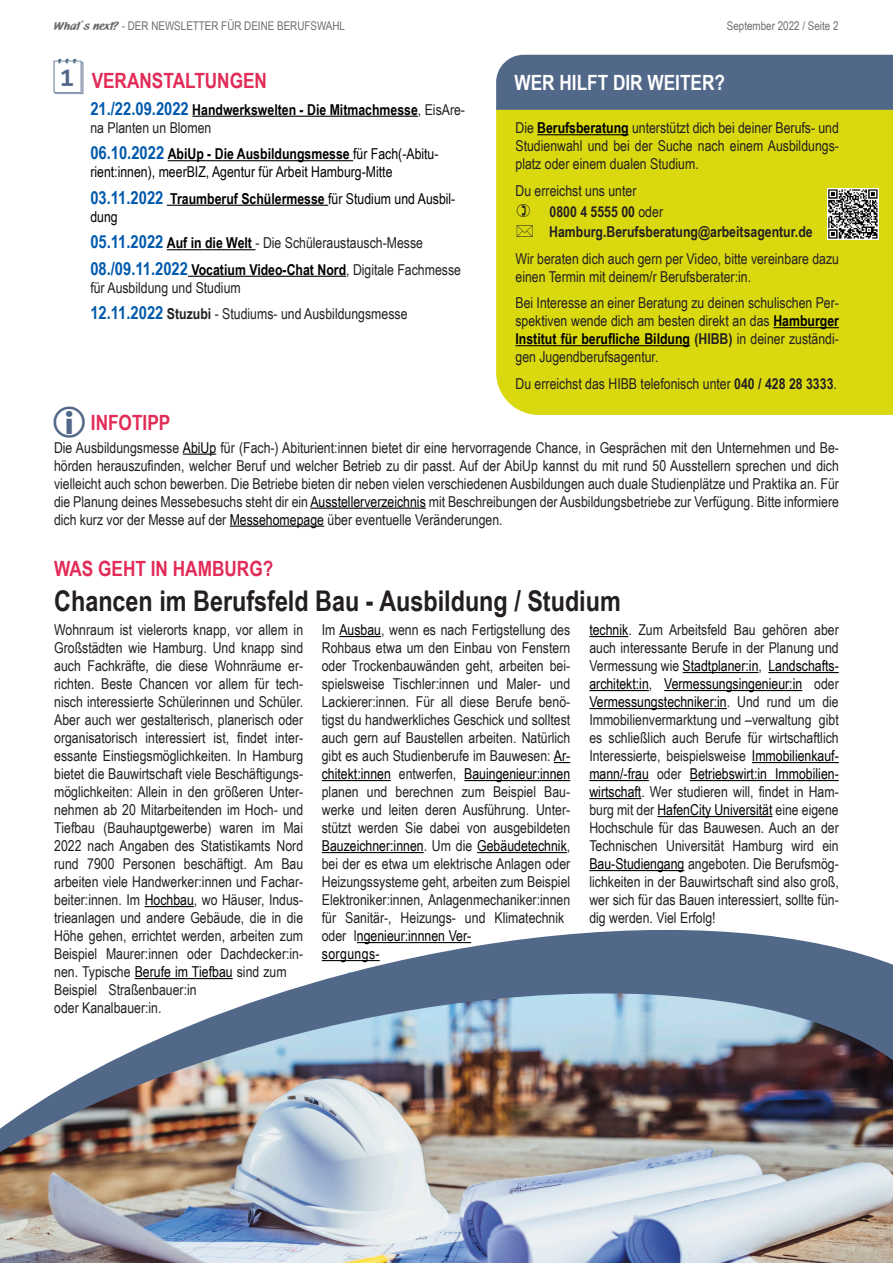
<style>
.page{position:relative;width:893px;height:1263px;background:#fff}
.page>*{position:absolute;margin:0;border:0;box-sizing:border-box;transform-origin:0 0}
.t1{font:700 28.5px "Arial Narrow";color:#231f20}
.t2{font:700 21px "Arial Narrow";color:#e22b57}
.t3{font:700 21px "Arial Narrow";color:#fff}
.t4{font:15px/18px "Arial Narrow";color:#231f20;text-align:justify}
.t5{font:15px/18px "Arial Narrow";color:#000}
.t6{font:700 15px/18px "Arial Narrow";color:#000}
.t7{font:700 15px "Arial Narrow";color:#231f20}
.t8{font:12px "Arial Narrow";color:#6c6d70}
.s1{font-family:"Neuland Font 2017"}
.s2{font-size:18px;color:#005aad}
.s3{font-weight:400;color:#231f20}
.s4{font-weight:700;font-size:18px;color:#005aad}
.s5{font-weight:700}
.s6{font-weight:700;color:#000}
.s7{font-weight:400}
.s8{color:#000}
</style>
<div class="page">
<img style="left:0;top:1253px;width:893px;height:10px">
<div style="left:496px;top:110px;width:397px;height:305px;background:#dad910"></div>
<div style="left:496px;top:55px;width:397px;height:55px;background:#526889"></div>
<hr style="left:183px;top:454px;width:33px;height:1px;background:#000">
<hr style="left:310px;top:508px;width:116px;height:1px;background:#000">
<hr style="left:230px;top:526px;width:94px;height:1px;background:#000">
<hr style="left:537px;top:134px;width:92px;height:1px;background:#000">
<hr style="left:773px;top:327px;width:66px;height:1px;background:#000">
<hr style="left:515px;top:345px;width:175px;height:1px;background:#000">
<img style="left:828px;top:189px;width:51px;height:51px">
<img style="left:0;top:906px;width:893px;height:347px">
<hr style="left:145px;top:906px;width:49px;height:1px;background:#000">
<hr style="left:135px;top:978px;width:98px;height:1px;background:#000">
<hr style="left:339px;top:636px;width:42px;height:1px;background:#000">
<svg style="left:554px;top:762px;width:16px;height:1px"></svg>
<hr style="left:322px;top:780px;width:69px;height:1px;background:#000">
<hr style="left:464px;top:780px;width:106px;height:1px;background:#000">
<hr style="left:322px;top:852px;width:102px;height:1px;background:#000">
<hr style="left:477px;top:852px;width:90px;height:1px;background:#000">
<hr style="left:357px;top:942px;width:114px;height:1px;background:#000">
<hr style="left:322px;top:960px;width:58px;height:1px;background:#000">
<hr style="left:589px;top:636px;width:39px;height:1px;background:#000">
<hr style="left:683px;top:672px;width:75px;height:1px;background:#000">
<hr style="left:768px;top:672px;width:71px;height:1px;background:#000">
<hr style="left:589px;top:690px;width:60px;height:1px;background:#000">
<hr style="left:664px;top:690px;width:138px;height:1px;background:#000">
<hr style="left:589px;top:708px;width:138px;height:1px;background:#000">
<hr style="left:752px;top:762px;width:87px;height:1px;background:#000">
<hr style="left:589px;top:780px;width:60px;height:1px;background:#000">
<hr style="left:690px;top:780px;width:149px;height:1px;background:#000">
<hr style="left:589px;top:798px;width:52px;height:1px;background:#000">
<hr style="left:657px;top:816px;width:115px;height:1px;background:#000">
<hr style="left:589px;top:870px;width:95px;height:1px;background:#000">
<hr style="left:192px;top:116px;width:226px;height:1px;background:#000">
<hr style="left:168px;top:160px;width:185px;height:1px;background:#000">
<hr style="left:167px;top:205px;width:161px;height:1px;background:#000">
<hr style="left:167px;top:249px;width:88px;height:1px;background:#000">
<hr style="left:188px;top:276px;width:158px;height:1px;background:#000">
<svg style="left:517px;top:204px;width:13px;height:13px"></svg>
<svg style="left:517px;top:225px;width:16px;height:12px"></svg>
<p class="t8" style="left:54px;top:17px;width:292px"><span class="s1">What´s next?</span> - DER NEWSLETTER FÜR DEINE BERUFSWAHL</p>
<p class="t8" style="left:727px;top:17px;width:113px">September 2022 / Seite 2</p>
<p class="t2" style="left:92px;top:65px;width:177px">VERANSTALTUNGEN</p>
<p class="t6" style="left:90px;top:100px;width:376px"><span class="s2">21./22.09.2022</span> Handwerkswelten - Die Mitmachmesse<span class="s3">, EisAre&shy;na Planten un Blomen</span></p>
<p class="t5" style="left:90px;top:144px;width:350px"><span class="s4">06.10.2022</span> <span class="s5">AbiUp - Die Ausbildungsmesse</span> für Fach(-Abitu&shy;rient:innen), meerBIZ, Agentur für Arbeit Hamburg-Mitte</p>
<p class="t5" style="left:90px;top:189px;width:367px"><span class="s4">03.11.2022</span> <span class="s5">Traumberuf Schülermesse</span> für Studium und Ausbil&shy;dung</p>
<p class="t4" style="left:90px;top:233px;width:334px"><span class="s4">05.11.2022</span> <span class="s6">Auf in die Welt</span> - Die Schüleraustausch-Messe</p>
<p class="t4" style="left:90px;top:260px;width:372px"><span class="s4">08./09.11.2022</span> <span class="s6">Vocatium Video-Chat Nord</span>, Digitale Fachmesse für Ausbildung und Studium</p>
<p class="t4" style="left:90px;top:304px;width:319px"><span class="s4">12.11.2022</span> <span class="s5">Stuzubi</span> - Studiums- und Ausbildungsmesse</p>
<p class="t3" style="left:514px;top:66px;width:212px">WER HILFT DIR WEITER?</p>
<p class="t4" style="left:515px;top:118px;width:325px">Die <span class="s6">Berufsberatung</span> unterstützt dich bei deiner Berufs- und Studienwahl und bei der Suche nach einem Ausbildungs&shy;platz oder einem dualen Studium.</p>
<p class="t4" style="left:515px;top:181px;width:123px">Du erreichst uns unter</p>
<p class="t7" style="left:549px;top:201px;width:115px">0800 4 5555 00 <span class="s7">oder</span></p>
<p class="t7" style="left:549px;top:220px;width:265px">Hamburg.Berufsberatung@arbeitsagentur.de</p>
<p class="t4" style="left:515px;top:249px;width:325px">Wir beraten dich auch gern per Video, bitte vereinbare dazu einen Termin mit deinem/r Berufsberater:in.</p>
<p class="t4" style="left:515px;top:293px;width:325px">Bei Interesse an einer Beratung zu deinen schulischen Per&shy;spektiven wende dich am besten direkt an das <span class="s6">Hamburger Institut für berufliche Bildung</span> <span class="s5">(HIBB)</span> in deiner zuständi&shy;gen Jugendberufsagentur.</p>
<p class="t4" style="left:515px;top:374px;width:323px">Du erreichst das HIBB telefonisch unter <span class="s5">040 / 428 28 3333</span>.</p>
<p class="t2" style="left:91px;top:406px;width:81px">INFOTIPP</p>
<p class="t4" style="left:54px;top:438px;width:786px">Die Ausbildungsmesse <span class="s8">AbiUp</span> für (Fach-) Abiturient:innen bietet dir eine hervorragende Chance, in Gesprächen mit den Unternehmen und Be&shy;hörden herauszufinden, welcher Beruf und welcher Betrieb zu dir passt. Auf der AbiUp kannst du mit rund 50 Ausstellern sprechen und dich vielleicht auch schon bewerben. Die Betriebe bieten dir neben vielen verschiedenen Ausbildungen auch duale Studienplätze und Praktika an. Für die Planung deines Messebesuchs steht dir ein <span class="s8">Ausstellerverzeichnis</span> mit Beschreibungen der Ausbildungsbetriebe zur Verfügung. Bitte informiere dich kurz vor der Messe auf der <span class="s8">Messehomepage</span> über eventuelle Veränderungen.</p>
<p class="t2" style="left:54px;top:552px;width:221px">WAS GEHT IN HAMBURG?</p>
<p class="t1" style="left:54px;top:579px;width:568px">Chancen im Berufsfeld Bau - Ausbildung / Studium</p>
<p class="t4" style="left:54px;top:620px;width:251px;text-align:left">Wohnraum ist vielerorts knapp, vor allem in Großstädten wie Hamburg. Und knapp sind auch Fachkräfte, die diese Wohnräume er&shy;richten. Beste Chancen vor allem für tech&shy;nisch interessierte Schülerinnen und Schüler.<br>Aber auch wer gestalterisch, planerisch oder organisatorisch interessiert ist, findet inter&shy;essante Einstiegsmöglichkeiten. In Hamburg bietet die Bauwirtschaft viele Beschäftigungs&shy;möglichkeiten: Allein in den größeren Unter&shy;nehmen ab 20 Mitarbeitenden im Hoch- und Tiefbau (Bauhauptgewerbe) waren im Mai 2022 nach Angaben des Statistikamts Nord rund 7900 Personen beschäftigt. Am Bau arbeiten viele Handwerker:innen und Fachar&shy;beiter:innen. Im <span class="s8">Hochbau</span>, wo Häuser, Indus&shy;trieanlagen und andere Gebäude, die in die Höhe gehen, errichtet werden, arbeiten zum Beispiel Maurer:innen oder Dachdecker:in&shy;nen. Typische <span class="s8">Berufe im Tiefbau</span> sind zum Beispiel Straßenbauer:in<br>oder Kanalbauer:in.</p>
<p class="t4" style="left:322px;top:620px;width:250px;text-align:left">Im <span class="s8">Ausbau</span>, wenn es nach Fertigstellung des Rohbaus etwa um den Einbau von Fenstern oder Trockenbauwänden geht, arbeiten bei&shy;spielsweise Tischler:innen und Maler- und Lackierer:innen. Für all diese Berufe benö&shy;tigst du handwerkliches Geschick und solltest auch gern auf Baustellen arbeiten. Natürlich gibt es auch Studienberufe im Bauwesen: <span class="s8">Ar&shy;chitekt:innen</span> entwerfen, <span class="s8">Bauingenieur:innen </span>planen und berechnen zum Beispiel Bau&shy;werke und leiten deren Ausführung. Unter&shy;stützt werden Sie dabei von ausgebildeten <span class="s8">Bauzeichner:innen</span>. Um die <span class="s8">Gebäudetechnik</span>, bei der es etwa um elektrische Anlagen oder Heizungssysteme geht, arbeiten zum Beispiel Elektroniker:innen, Anlagenmechaniker:innen für Sanitär-, Heizungs- und Klimatechnik oder I<span class="s8">ngenieur:innnen Ver-<br>sorgungs-</span></p>
<p class="t4" style="left:589px;top:620px;width:251px"><span class="s8">technik</span>. Zum Arbeitsfeld Bau gehören aber auch interessante Berufe in der Planung und Vermessung wie <span class="s8">Stadtplaner:in</span>, <span class="s8">Landschafts&shy;architekt:in</span>, <span class="s8">Vermessungsingenieur:in</span> oder <span class="s8">Vermessungstechniker:in</span>. Und rund um die Immobilienvermarktung und –verwaltung gibt es schließlich auch Berufe für wirtschaftlich Interessierte, beispielsweise <span class="s8">Immobilienkauf&shy;mann/-frau</span> oder <span class="s8">Betriebswirt:in Immobilien&shy;wirtschaft</span>. Wer studieren will, findet in Ham&shy;burg mit der <span class="s8">HafenCity Universität</span> eine eigene Hochschule für das Bauwesen. Auch an der Technischen Universität Hamburg wird ein <span class="s8">Bau-Studiengang</span> angeboten. Die Berufsmög&shy;lichkeiten in der Bauwirtschaft sind also groß, wer sich für das Bauen interessiert, sollte fün&shy;dig werden. Viel Erfolg!</p>
</div>
